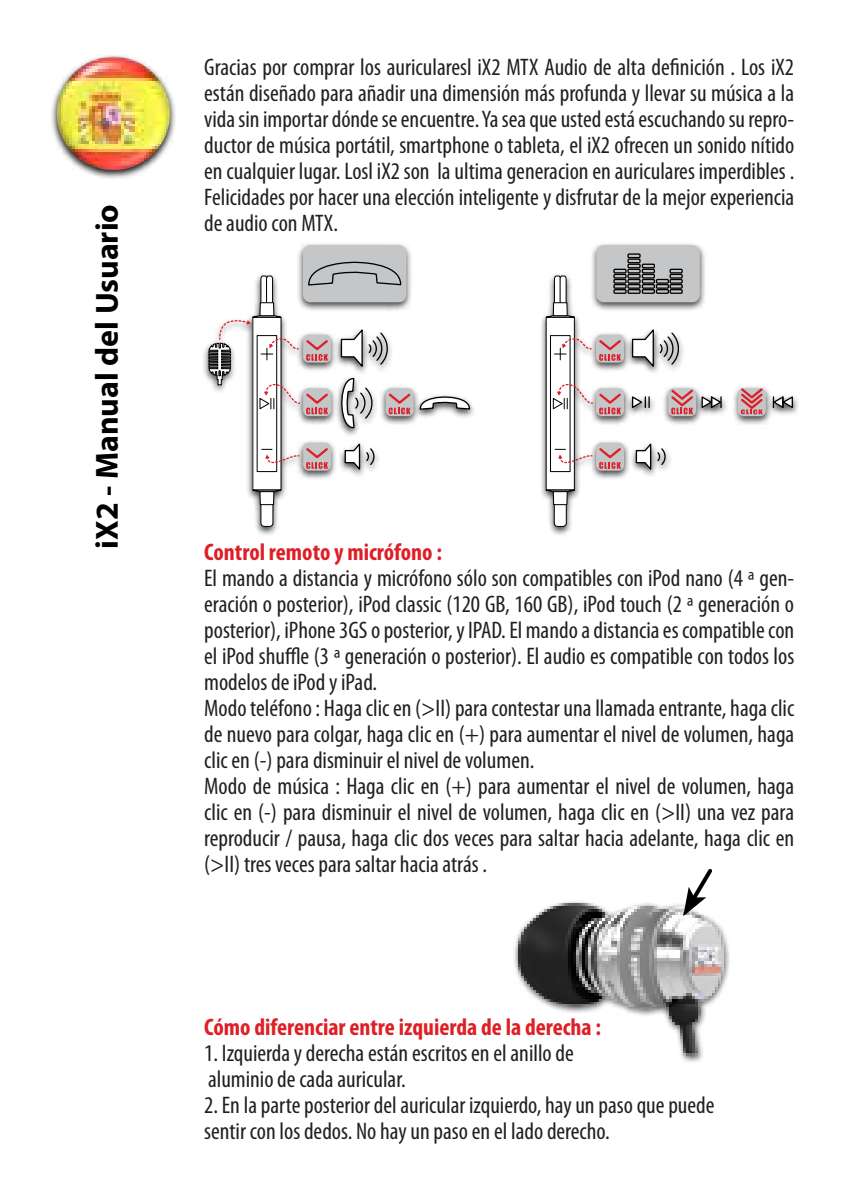
<style>
.page{position:relative;width:851px;height:1191px;background:#fff}
.page>*{position:absolute;margin:0;border:0;box-sizing:border-box;transform-origin:0 0}
.t1{font:700 32px "Myriad Pro";color:#000}
.t2{font:condensed 24px/26px "Myriad Pro";color:#231e24}
.t3{font:700 condensed 24px "Myriad Pro";color:#de1f26}
</style>
<div class="page">
<div style="left:50px;top:53px;width:127px;height:127px;background:#000;opacity:.9"></div>
<img style="left:57px;top:57px;width:113px;height:113px">
<div style="left:202px;top:242px;width:597px;height:295px;background:#000;opacity:.75"></div>
<div style="left:303px;top:442px;width:28px;height:28px;background:#c4c6c8;border-radius:6px"></div>
<div style="left:385px;top:388px;width:28px;height:28px;background:#c4c6c8;border-radius:6px"></div>
<svg style="left:419px;top:396px;width:51px;height:14px"></svg>
<div style="left:303px;top:245px;width:103px;height:57px;background:#c4c6c8;border-radius:7px"></div>
<div style="left:261px;top:454px;width:12px;height:72px;background:#fff;border-radius:3px"></div>
<div style="left:260px;top:454px;width:13px;height:73px;border:1px solid #000;border-radius:3px"></div>
<div style="left:253px;top:317px;width:28px;height:173px;background:#fff"></div>
<svg style="left:245px;top:489px;width:37px;height:3px"></svg>
<div style="left:257px;top:335px;width:20px;height:137px;border:1px solid #000"></div>
<div style="left:260px;top:491px;width:14px;height:13px;background:#fff"></div>
<div style="left:259px;top:491px;width:15px;height:14px;border:1px solid #000"></div>
<svg style="left:344px;top:442px;width:31px;height:30px"></svg>
<svg style="left:668px;top:388px;width:28px;height:28px"></svg>
<svg style="left:737px;top:388px;width:28px;height:28px"></svg>
<svg style="left:738px;top:386px;width:26px;height:28px"></svg>
<svg style="left:635px;top:442px;width:31px;height:30px"></svg>
<svg style="left:631px;top:328px;width:49px;height:42px"></svg>
<svg style="left:262px;top:446px;width:68px;height:23px"></svg>
<div style="left:554px;top:454px;width:12px;height:72px;background:#fff;border-radius:3px"></div>
<div style="left:553px;top:454px;width:13px;height:73px;border:1px solid #000;border-radius:3px"></div>
<div style="left:546px;top:317px;width:28px;height:173px;background:#fff"></div>
<svg style="left:538px;top:489px;width:37px;height:3px"></svg>
<div style="left:550px;top:335px;width:20px;height:137px;border:1px solid #000"></div>
<div style="left:553px;top:491px;width:14px;height:13px;background:#fff"></div>
<div style="left:552px;top:491px;width:15px;height:14px;border:1px solid #000"></div>
<div style="left:596px;top:245px;width:103px;height:57px;background:#c4c6c8;border-radius:7px"></div>
<div style="left:613px;top:289px;width:13px;height:5px;border:1px solid #000"></div>
<div style="left:613px;top:284px;width:13px;height:5px;border:1px solid #000"></div>
<div style="left:613px;top:279px;width:13px;height:5px;border:1px solid #000"></div>
<div style="left:613px;top:274px;width:13px;height:5px;border:1px solid #000"></div>
<div style="left:613px;top:269px;width:13px;height:4px;border:1px solid #000"></div>
<div style="left:627px;top:289px;width:13px;height:5px;border:1px solid #000"></div>
<div style="left:627px;top:284px;width:13px;height:5px;border:1px solid #000"></div>
<div style="left:627px;top:279px;width:13px;height:5px;border:1px solid #000"></div>
<div style="left:627px;top:274px;width:13px;height:5px;border:1px solid #000"></div>
<div style="left:627px;top:269px;width:13px;height:4px;border:1px solid #000"></div>
<div style="left:627px;top:263px;width:13px;height:5px;border:1px solid #000"></div>
<div style="left:627px;top:258px;width:13px;height:5px;border:1px solid #000"></div>
<div style="left:627px;top:253px;width:13px;height:5px;border:1px solid #000"></div>
<div style="left:641px;top:289px;width:14px;height:5px;border:1px solid #000"></div>
<div style="left:641px;top:284px;width:14px;height:5px;border:1px solid #000"></div>
<div style="left:641px;top:279px;width:14px;height:5px;border:1px solid #000"></div>
<div style="left:641px;top:274px;width:14px;height:5px;border:1px solid #000"></div>
<div style="left:641px;top:269px;width:14px;height:4px;border:1px solid #000"></div>
<div style="left:641px;top:263px;width:14px;height:5px;border:1px solid #000"></div>
<div style="left:655px;top:289px;width:14px;height:5px;border:1px solid #000"></div>
<div style="left:655px;top:284px;width:14px;height:5px;border:1px solid #000"></div>
<div style="left:655px;top:279px;width:14px;height:5px;border:1px solid #000"></div>
<div style="left:669px;top:289px;width:13px;height:5px;border:1px solid #000"></div>
<div style="left:669px;top:284px;width:13px;height:5px;border:1px solid #000"></div>
<div style="left:669px;top:279px;width:13px;height:5px;border:1px solid #000"></div>
<div style="left:669px;top:274px;width:13px;height:5px;border:1px solid #000"></div>
<div style="left:669px;top:269px;width:13px;height:4px;border:1px solid #000"></div>
<svg style="left:630px;top:395px;width:19px;height:14px"></svg>
<svg style="left:669px;top:387px;width:54px;height:27px"></svg>
<svg style="left:771px;top:395px;width:23px;height:14px"></svg>
<svg style="left:208px;top:261px;width:204px;height:168px"></svg>
<div style="left:596px;top:442px;width:28px;height:28px;background:#c4c6c8;border-radius:6px"></div>
<svg style="left:596px;top:388px;width:28px;height:28px"></svg>
<svg style="left:555px;top:446px;width:68px;height:23px"></svg>
<svg style="left:552px;top:381px;width:71px;height:33px"></svg>
<div style="left:596px;top:335px;width:28px;height:28px;background:#c4c6c8;border-radius:6px"></div>
<svg style="left:545px;top:275px;width:78px;height:86px"></svg>
<img style="left:514px;top:901px;width:216px;height:161px">
<svg style="left:683px;top:868px;width:32px;height:48px"></svg>
<h1 class="t1" style="left:89px;top:548px;width:346px;rotate:-90deg">iX2 - Manual del Usuario</h1>
<p class="t2" style="left:204px;top:54px;width:591px;text-align:justify">Gracias por comprar los auricularesl iX2 MTX Audio de alta definición . Los iX2 están diseñado para añadir una dimensión más profunda y llevar su música a la vida sin importar dónde se encuentre. Ya sea que usted está escuchando su repro&shy;ductor de música portátil, smartphone o tableta, el iX2 ofrecen un sonido nítido en cualquier lugar. Losl iX2 son la ultima generacion en auriculares imperdibles .<br>Felicidades por hacer una elección inteligente y disfrutar de la mejor experiencia de audio con MTX.</p>
<p class="t3" style="left:204px;top:539px;width:239px">Control remoto y micrófono :</p>
<p class="t2" style="left:204px;top:566px;width:591px">El mando a distancia y micrófono sólo son compatibles con iPod nano (4 ª gen&shy;eración o posterior), iPod classic (120 GB, 160 GB), iPod touch (2 ª generación o posterior), iPhone 3GS o posterior, y IPAD. El mando a distancia es compatible con el iPod shuffle (3 ª generación o posterior). El audio es compatible con todos los modelos de iPod y iPad.<br>Modo teléfono : Haga clic en (&gt;II) para contestar una llamada entrante, haga clic de nuevo para colgar, haga clic en (+) para aumentar el nivel de volumen, haga clic en (-) para disminuir el nivel de volumen.<br>Modo de música : Haga clic en (+) para aumentar el nivel de volumen, haga clic en (-) para disminuir el nivel de volumen, haga clic en (&gt;II) una vez para reproducir / pausa, haga clic dos veces para saltar hacia adelante, haga clic en (&gt;II) tres veces para saltar hacia atrás .</p>
<p class="t3" style="left:204px;top:1014px;width:398px">Cómo diferenciar entre izquierda de la derecha :</p>
<p class="t2" style="left:204px;top:1040px;width:371px">1. Izquierda y derecha están escritos en el anillo de aluminio de cada auricular.</p>
<p class="t2" style="left:204px;top:1092px;width:511px">2. En la parte posterior del auricular izquierdo, hay un paso que puede sentir con los dedos. No hay un paso en el lado derecho.</p>
</div>
